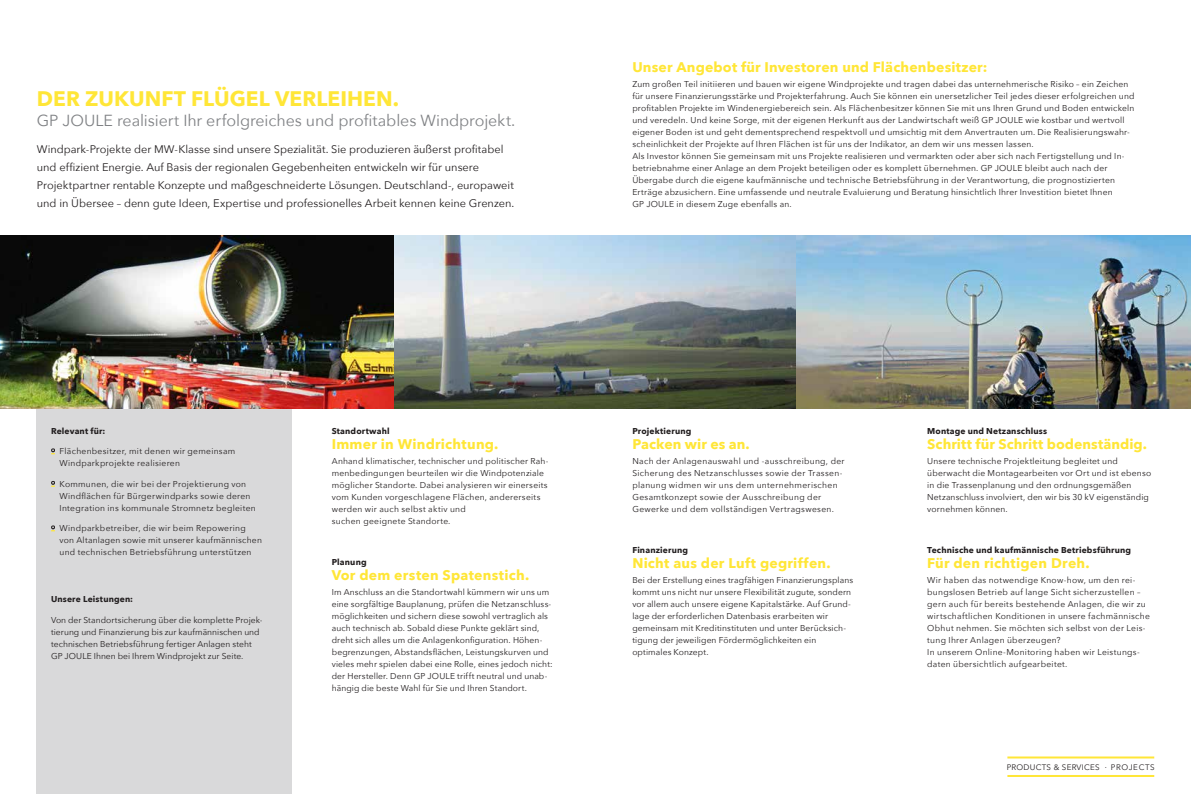
<style>
.page{position:relative;width:1191px;height:794px;background:#fff}
.page>*{position:absolute;margin:0;border:0;box-sizing:border-box;transform-origin:0 0}
.t1{font:700 21px "Avenir Next";letter-spacing:.005em;color:#ffe637}
.t2{font:16px "Avenir Next";letter-spacing:-.005em;color:#808285}
.t3{font:700 14px "Avenir Next";letter-spacing:.015em;color:#ffe637}
.t4{font:11px/18px "Avenir Next";color:#231f20}
.t5{font:8.5px/12px "Avenir Next";letter-spacing:.02em;color:#231f20}
.t6{font:700 8.5px "Avenir Next";letter-spacing:.015em;color:#231f20}
.t7{font:8px "Avenir Next";letter-spacing:.03em;color:#231f20}
</style>
<div class="page">
<div style="left:37px;top:408px;width:255px;height:386px;background:#d9d9da"></div>
<img style="left:0;top:235px;width:1191px;height:173px">
<hr style="left:1007px;top:775px;width:147px;height:2px;background:#ffe637">
<hr style="left:1007px;top:756px;width:147px;height:2px;background:#ffe637">
<svg style="left:51px;top:448px;width:4px;height:6px"></svg>
<svg style="left:51px;top:481px;width:4px;height:6px"></svg>
<svg style="left:51px;top:525px;width:4px;height:6px"></svg>
<h1 class="t1" style="left:37px;top:81px;width:364px">DER ZUKUNFT FLÜGEL VERLEIHEN.</h1>
<h2 class="t2" style="left:37px;top:107px;width:480px">GP JOULE realisiert Ihr erfolgreiches und profitables Windprojekt.</h2>
<p class="t4" style="left:37px;top:139px;width:479px">Windpark-Projekte der MW-Klasse sind unsere Spezialität. Sie produzieren äußerst profitabel und effizient Energie. Auf Basis der regionalen Gegebenheiten entwickeln wir für unsere Projektpartner rentable Konzepte und maßgeschneiderte Lösungen. Deutschland-, europaweit und in Übersee – denn gute Ideen, Expertise und professionelles Arbeit kennen keine Grenzen.</p>
<h3 class="t3" style="left:632px;top:55px;width:357px">Unser Angebot für Investoren und Flächenbesitzer:</h3>
<p class="t5" style="left:632px;top:77px;width:504px">Zum großen Teil initiieren und bauen wir eigene Windprojekte und tragen dabei das unternehmerische Risiko – ein Zeichen für unsere Finanzierungsstärke und Projekterfahrung. Auch Sie können ein unersetzlicher Teil jedes dieser erfolgreichen und profitablen Projekte im Windenergiebereich sein. Als Flächenbesitzer können Sie mit uns Ihren Grund und Boden entwickeln und veredeln. Und keine Sorge, mit der eigenen Herkunft aus der Landwirtschaft weiß GP JOULE wie kostbar und wertvoll eigener Boden ist und geht dementsprechend respektvoll und umsichtig mit dem Anvertrauten um. Die Realisierungswahr&shy;scheinlichkeit der Projekte auf Ihren Flächen ist für uns der Indikator, an dem wir uns messen lassen.<br>Als Investor können Sie gemeinsam mit uns Projekte realisieren und vermarkten oder aber sich nach Fertigstellung und In&shy;betriebnahme einer Anlage an dem Projekt beteiligen oder es komplett übernehmen. GP JOULE bleibt auch nach der Übergabe durch die eigene kaufmännische und technische Betriebsführung in der Verantwortung, die prognostizierten Erträge abzusichern. Eine umfassende und neutrale Evaluierung und Beratung hinsichtlich Ihrer Investition bietet Ihnen<br>GP JOULE in diesem Zuge ebenfalls an.</p>
<p class="t6" style="left:51px;top:423px;width:56px">Relevant für:</p>
<p class="t5" style="left:60px;top:445px;width:177px">Flächenbesitzer, mit denen wir gemeinsam<br>Windparkprojekte realisieren</p>
<p class="t5" style="left:60px;top:477px;width:198px">Kommunen, die wir bei der Projektierung von<br>Windflächen für Bürgerwindparks sowie deren<br>Integration ins kommunale Stromnetz begleiten</p>
<p class="t5" style="left:60px;top:522px;width:204px">Windparkbetreiber, die wir beim Repowering von Altanlagen sowie mit unserer kaufmännischen und technischen Betriebsführung unterstützen</p>
<p class="t6" style="left:51px;top:592px;width:84px">Unsere Leistungen:</p>
<p class="t5" style="left:51px;top:613px;width:213px">Von der Standortsicherung über die komplette Projek&shy;tierung und Finanzierung bis zur kaufmännischen und technischen Betriebsführung fertiger Anlagen steht GP JOULE Ihnen bei Ihrem Windprojekt zur Seite.</p>
<p class="t6" style="left:332px;top:423px;width:59px">Standortwahl</p>
<h3 class="t3" style="left:332px;top:432px;width:168px">Immer in Windrichtung.</h3>
<p class="t5" style="left:332px;top:454px;width:218px">Anhand klimatischer, technischer und politischer Rah&shy;menbedingungen beurteilen wir die Windpotenziale möglicher Standorte. Dabei analysieren wir einerseits vom Kunden vorgeschlagene Flächen, andererseits werden wir auch selbst aktiv und<br>suchen geeignete Standorte.</p>
<p class="t6" style="left:332px;top:554px;width:36px">Planung</p>
<h3 class="t3" style="left:332px;top:563px;width:199px">Vor dem ersten Spatenstich.</h3>
<p class="t5" style="left:332px;top:585px;width:222px">Im Anschluss an die Standortwahl kümmern wir uns um eine sorgfältige Bauplanung, prüfen die Netzanschluss&shy;möglichkeiten und sichern diese sowohl vertraglich als auch technisch ab. Sobald diese Punkte geklärt sind, dreht sich alles um die Anlagenkonfiguration. Höhen&shy;begrenzungen, Abstandsflächen, Leistungskurven und vieles mehr spielen dabei eine Rolle, eines jedoch nicht: der Hersteller. Denn GP JOULE trifft neutral und unab&shy;hängig die beste Wahl für Sie und Ihren Standort.</p>
<p class="t6" style="left:632px;top:423px;width:61px">Projektierung</p>
<h3 class="t3" style="left:632px;top:432px;width:119px">Packen wir es an.</h3>
<p class="t5" style="left:632px;top:454px;width:214px">Nach der Anlagenauswahl und -ausschreibung, der Sicherung des Netzanschlusses sowie der Trassen&shy;planung widmen wir uns dem unternehmerischen Gesamtkonzept sowie der Ausschreibung der Gewerke und dem vollständigen Vertragswesen.</p>
<p class="t6" style="left:632px;top:542px;width:57px">Finanzierung</p>
<h3 class="t3" style="left:632px;top:551px;width:200px">Nicht aus der Luft gegriffen.</h3>
<p class="t5" style="left:632px;top:573px;width:222px">Bei der Erstellung eines tragfähigen Finanzierungsplans kommt uns nicht nur unsere Flexibilität zugute, sondern vor allem auch unsere eigene Kapitalstärke. Auf Grund&shy;lage der erforderlichen Datenbasis erarbeiten wir gemeinsam mit Kreditinstituten und unter Berücksich&shy;tigung der jeweiligen Fördermöglichkeiten ein optimales Konzept.</p>
<p class="t6" style="left:927px;top:423px;width:121px">Montage und Netzanschluss</p>
<h3 class="t3" style="left:927px;top:432px;width:221px">Schritt für Schritt bodenständig.</h3>
<p class="t5" style="left:927px;top:454px;width:225px">Unsere technische Projektleitung begleitet und überwacht die Montagearbeiten vor Ort und ist ebenso in die Trassenplanung und den ordnungsgemäßen Netzanschluss involviert, den wir bis 30 kV eigenständig vornehmen können.</p>
<p class="t6" style="left:927px;top:542px;width:205px">Technische und kaufmännische Betriebsführung</p>
<h3 class="t3" style="left:927px;top:551px;width:164px">Für den richtigen Dreh.</h3>
<p class="t5" style="left:927px;top:573px;width:224px">Wir haben das notwendige Know-how, um den rei&shy;bungslosen Betrieb auf lange Sicht sicherzustellen – gern auch für bereits bestehende Anlagen, die wir zu wirtschaftlichen Konditionen in unsere fachmännische Obhut nehmen. Sie möchten sich selbst von der Leis&shy;tung Ihrer Anlagen überzeugen?<br>In unserem Online-Monitoring haben wir Leistungs&shy;daten übersichtlich aufgearbeitet.</p>
<p class="t7" style="left:1006px;top:760px;width:150px">PRODUCTS &amp; SERVICES · PROJECTS</p>
</div>
